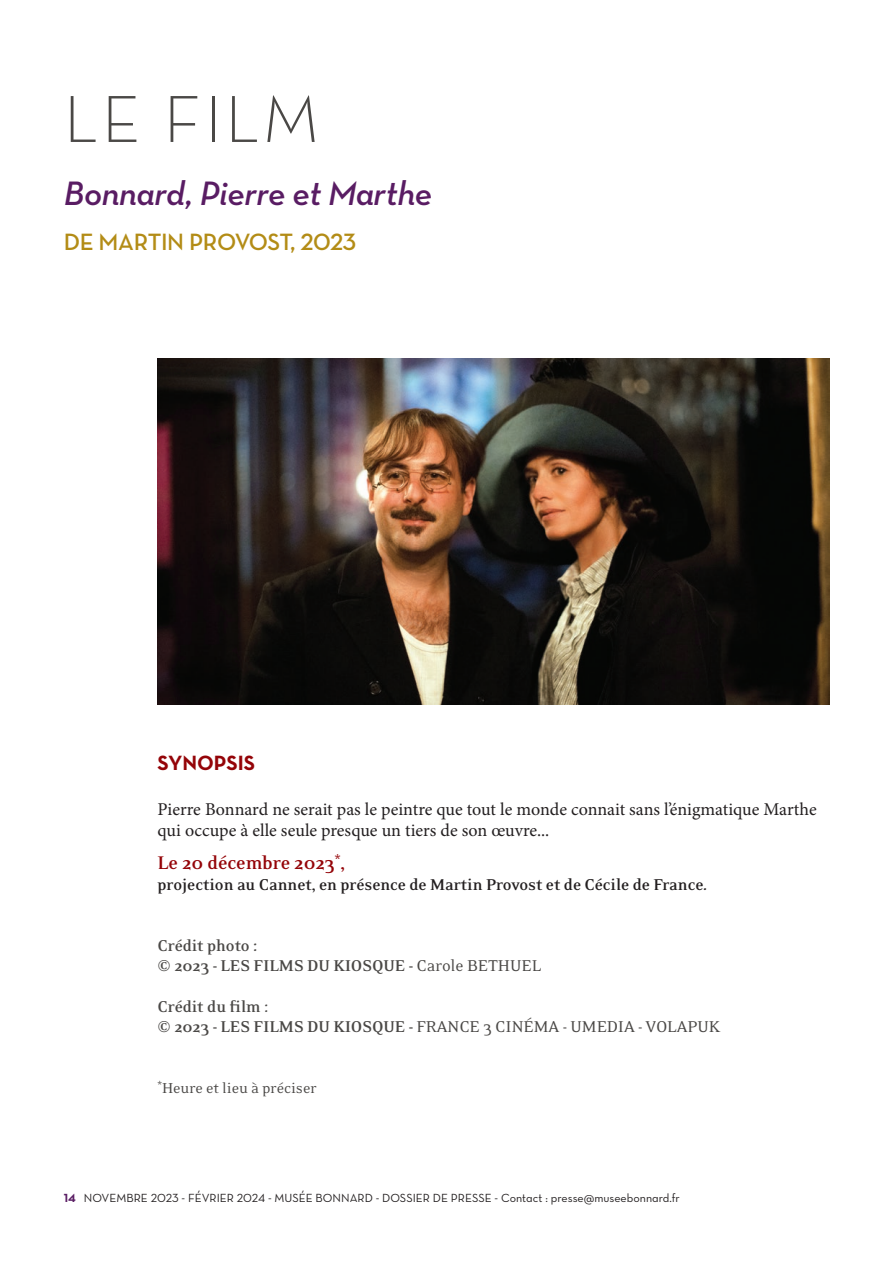
<style>
.page{position:relative;width:893px;height:1263px;background:#fff}
.page>*{position:absolute;margin:0;border:0;box-sizing:border-box;transform-origin:0 0}
.t1{font:67.5px "Neutraface Text Light Alt";letter-spacing:.05em;color:#4a4846}
.t2{font:italic 600 34.5px "Neutraface Text";letter-spacing:-.01em;color:#591c63}
.t3{font:600 24px "Neutraface Text";letter-spacing:-.015em;color:#b38c16}
.t4{font:700 21px "Eidetic Neo OT";letter-spacing:-.005em;color:#940408}
.t5{font:700 21px "Neutraface Text";color:#940408}
.t6{font:18px/21.6px "Minion Pro";color:#231f20}
.t7{font:700 18px/20.2px "Eidetic Neo OT";letter-spacing:-.005em;color:#4a4846}
.t8{font:700 18px "Eidetic Neo OT";letter-spacing:-.005em;color:#231f20}
.t9{font:16.5px "Eidetic Neo OT";letter-spacing:-.005em;color:#4a4846}
.t10{font:12px "Neutraface Text Book Alt";color:#231f20}
.s1{font-weight:400}
.s2{font-family:"Neutraface Text Bold Alt";color:#591c63}
</style>
<div class="page">
<img style="left:158px;top:359px;width:671px;height:345px">
<h1 class="t1" style="left:64px;top:76px;width:257px">LE FILM</h1>
<h2 class="t2" style="left:64px;top:172px;width:370px">Bonnard, Pierre et Marthe</h2>
<h3 class="t3" style="left:64px;top:227px;width:294px">DE MARTIN PROVOST, 2023</h3>
<p class="t5" style="left:158px;top:750px;width:99px">SYNOPSIS</p>
<p class="t6" style="left:158px;top:798px;width:660px">Pierre Bonnard ne serait pas le peintre que tout le monde connait sans l’énigmatique Marthe qui occupe à elle seule presque un tiers de son œuvre...</p>
<p class="t4" style="left:158px;top:851px;width:189px">Le 20 décembre 2023<sup>*</sup>,</p>
<p class="t8" style="left:158px;top:875px;width:551px">projection au Cannet, en présence de Martin Provost et de Cécile de France.</p>
<p class="t7" style="left:158px;top:936px;width:385px">Crédit photo :<br>© 2023 - LES FILMS DU KIOSQUE - <span class="s1">Carole BETHUEL</span></p>
<p class="t7" style="left:158px;top:996px;width:564px">Crédit du film <span class="s1">:<br></span>© 2023 - LES FILMS DU KIOSQUE - <span class="s1">FRANCE 3 CINÉMA - UMEDIA - VOLAPUK</span></p>
<p class="t9" style="left:158px;top:1079px;width:161px"><sup>*</sup>Heure et lieu à préciser</p>
<p class="t10" style="left:64px;top:1191px;width:618px"><span class="s2">14</span> NOVEMBRE 2023 - FÉVRIER 2024 - MUSÉE BONNARD - DOSSIER DE PRESSE - Contact : presse@museebonnard.fr</p>
</div>
